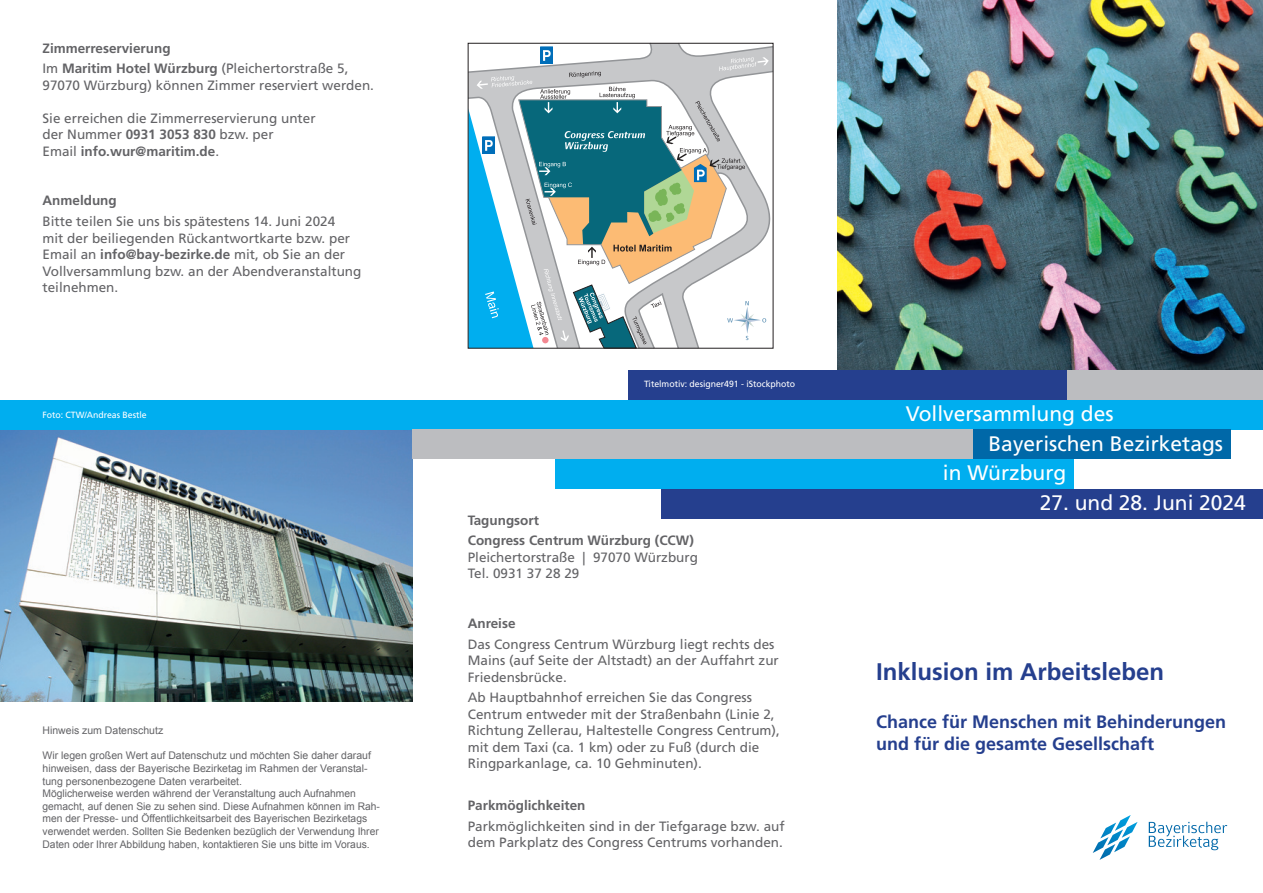
<style>
.page{position:relative;width:1263px;height:893px;background:#fff}
.page>*{position:absolute;margin:0;border:0;box-sizing:border-box;transform-origin:0 0}
.t1{font:700 24px "Frutiger LT Std";color:#253f8e}
.t2{font:21px/29.7px "Frutiger LT Std";color:#fff}
.t3{font:700 18px/22.5px "Frutiger LT Std";color:#253f8e}
.t4{font:13.5px/16.5px "Frutiger LT Std";color:#636366}
.t5{font:700 13.5px/20.7px "Frutiger LT Std";color:#636366}
.t6{font:10.5px/12.6px "Arial";color:#636366}
.t7{font:9px "Frutiger LT Std";letter-spacing:-.005em;color:#fff}
.s1{font-weight:400}
.s2{font-weight:700}
</style>
<div class="page">
<img style="left:0;top:429px;width:412px;height:273px">
<div style="left:0;top:400px;width:1263px;height:29px;background:#00aeef"></div>
<div style="left:972px;top:429px;width:259px;height:30px;background:#0068a8"></div>
<div style="left:661px;top:489px;width:602px;height:30px;background:#253f8e"></div>
<div style="left:628px;top:370px;width:439px;height:30px;background:#253f8e"></div>
<svg style="left:1149px;top:822px;width:78px;height:28px"></svg>
<img style="left:1093px;top:815px;width:44px;height:45px">
<div style="left:555px;top:459px;width:519px;height:30px;background:#00aeef"></div>
<div style="left:412px;top:429px;width:560px;height:30px;background:#bcbdc0"></div>
<div style="left:1067px;top:370px;width:196px;height:30px;background:#bcbdc0"></div>
<img style="left:838px;top:0;width:425px;height:370px">
<svg style="left:467px;top:42px;width:307px;height:307px"></svg>
<p class="t5" style="left:43px;top:38px;width:307px">Zimmerreservierung<br><span class="s1">Im</span> Maritim Hotel Würzburg <span class="s1">(Pleichertorstraße 5,</span></p>
<p class="t4" style="left:43px;top:77px;width:333px">97070 Würzburg) können Zimmer reserviert werden.</p>
<p class="t4" style="left:43px;top:110px;width:275px">Sie erreichen die Zimmerreservierung unter der Nummer <span class="s2">0931 3053 830</span> bzw. per<br>Email <span class="s2">info.wur@maritim.de</span>.</p>
<p class="t5" style="left:43px;top:190px;width:76px">Anmeldung</p>
<p class="t4" style="left:43px;top:213px;width:320px">Bitte teilen Sie uns bis spätestens 14. Juni 2024<br>mit der beiliegenden Rückantwortkarte bzw. per Email an <span class="s2">info@bay-bezirke.de</span> mit, ob Sie an der Vollversammlung bzw. an der Abendveranstaltung teilnehmen.</p>
<p class="t7" style="left:43px;top:409px;width:106px">Foto: CTW/Andreas Bestle</p>
<p class="t6" style="left:43px;top:724px;width:122px">Hinweis zum Datenschutz</p>
<p class="t6" style="left:43px;top:749px;width:339px">Wir legen großen Wert auf Datenschutz und möchten Sie daher darauf hinweisen, dass der Bayerische Bezirketag im Rahmen der Veranstal&shy;tung personenbezogene Daten verarbeitet.<br>Möglicherweise werden während der Veranstaltung auch Aufnahmen gemacht, auf denen Sie zu sehen sind. Diese Aufnahmen können im Rah&shy;men der Presse- und Öffentlichkeitsarbeit des Bayerischen Bezirketags verwendet werden. Sollten Sie Bedenken bezüglich der Verwendung Ihrer Daten oder Ihrer Abbildung haben, kontaktieren Sie uns bitte im Voraus.</p>
<p class="t7" style="left:644px;top:379px;width:153px">Titelmotiv: designer491 - iStockphoto</p>
<p class="t5" style="left:468px;top:510px;width:228px">Tagungsort<br>Congress Centrum Würzburg (CCW)</p>
<p class="t4" style="left:468px;top:549px;width:232px">Pleichertorstraße | 97070 Würzburg<br>Tel. 0931 37 28 29</p>
<p class="t5" style="left:468px;top:613px;width:49px">Anreise</p>
<p class="t4" style="left:468px;top:636px;width:313px">Das Congress Centrum Würzburg liegt rechts des<br>Mains (auf Seite der Altstadt) an der Auffahrt zur<br>Friedensbrücke.</p>
<p class="t4" style="left:468px;top:689px;width:314px">Ab Hauptbahnhof erreichen Sie das Congress Centrum entweder mit der Straßenbahn (Linie 2, Richtung Zellerau, Haltestelle Congress Centrum), mit dem Taxi (ca. 1 km) oder zu Fuß (durch die Ringparkanlage, ca. 10 Gehminuten).</p>
<p class="t5" style="left:468px;top:795px;width:119px">Parkmöglichkeiten</p>
<p class="t4" style="left:468px;top:818px;width:318px">Parkmöglichkeiten sind in der Tiefgarage bzw. auf dem Parkplatz des Congress Centrums vorhanden.</p>
<h2 class="t2" style="left:988px;top:399px;width:236px;text-indent:-83px">Vollversammlung des<br>Bayerischen Bezirketags</h2>
<h2 class="t2" style="left:943px;top:458px;width:125px">in Würzburg</h2>
<h2 class="t2" style="left:1040px;top:488px;width:208px">27. und 28. Juni 2024</h2>
<h1 class="t1" style="left:876px;top:658px;width:290px">Inklusion im Arbeitsleben</h1>
<h3 class="t3" style="left:876px;top:710px;width:352px">Chance für Menschen mit Behinderungen und für die gesamte Gesellschaft</h3>
</div>
